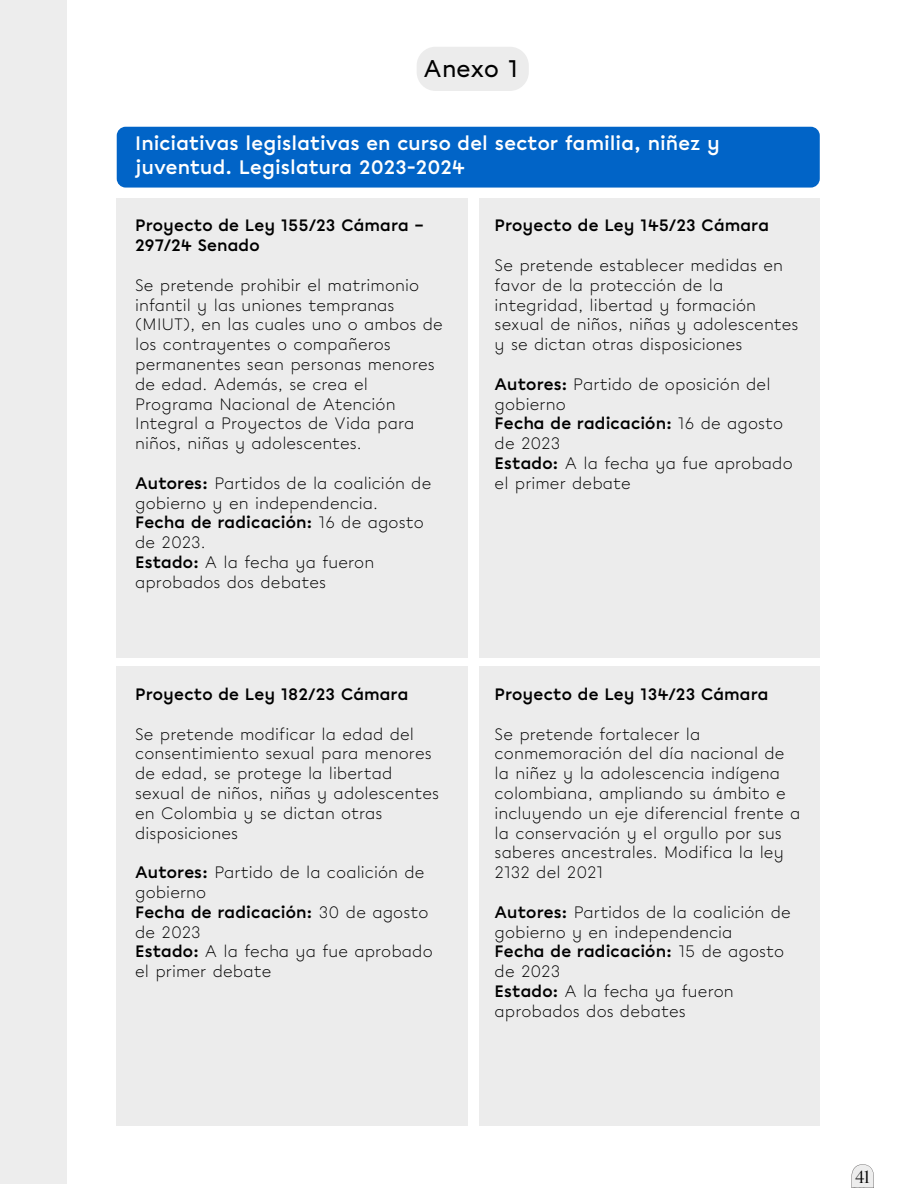
<style>
.page{position:relative;width:918px;height:1188px;background:#fff}
.page>*{position:absolute;margin:0;border:0;box-sizing:border-box;transform-origin:0 0}
.t1{font:500 24px "Chromatica";color:#000}
.t2{font:700 19.5px/23.4px "Chromatica";letter-spacing:.005em;color:#fff}
.t3{font:300 18px "Publico Banner Web";color:#000}
.t4{font:300 16.5px/19.8px "Chromatica";letter-spacing:.005em;color:#000}
.t5{font:700 16.5px/19.8px "Chromatica";letter-spacing:.005em;color:#000}
.s1{font-weight:700}
</style>
<div class="page">
<div style="left:417px;top:47px;width:112px;height:44px;background:#ececec;border-radius:19px"></div>
<div style="left:117px;top:127px;width:703px;height:61px;background:#0164c7;border-radius:9px"></div>
<div style="left:117px;top:198px;width:351px;height:459px;background:#ececec"></div>
<div style="left:480px;top:198px;width:340px;height:459px;background:#ececec"></div>
<div style="left:117px;top:667px;width:351px;height:459px;background:#ececec"></div>
<div style="left:480px;top:667px;width:340px;height:459px;background:#ececec"></div>
<svg style="left:852px;top:1164px;width:22px;height:24px"></svg>
<div style="left:0;top:0;width:67px;height:1184px;background:#ededed"></div>
<h1 class="t1" style="left:424px;top:57px;width:96px">Anexo 1</h1>
<p class="t2" style="left:135px;top:133px;width:586px">Iniciativas legislativas en curso del sector familia, niñez y juventud. Legislatura 2023-2024</p>
<p class="t5" style="left:135px;top:217px;width:290px">Proyecto de Ley 155/23 Cámara –<br>297/24 Senado</p>
<p class="t4" style="left:135px;top:276px;width:309px">Se pretende prohibir el matrimonio infantil y las uniones tempranas (MIUT), en las cuales uno o ambos de los contrayentes o compañeros permanentes sean personas menores de edad. Además, se crea el<br>Programa Nacional de Atención<br>Integral a Proyectos de Vida para niños, niñas y adolescentes.</p>
<p class="t4" style="left:135px;top:474px;width:298px"><span class="s1">Autores:</span> Partidos de la coalición de gobierno y en independencia.<br><span class="s1">Fecha de radicación:</span> 16 de agosto de 2023.<br><span class="s1">Estado:</span> A la fecha ya fueron aprobados dos debates</p>
<p class="t5" style="left:135px;top:686px;width:275px">Proyecto de Ley 182/23 Cámara</p>
<p class="t4" style="left:135px;top:725px;width:305px">Se pretende modificar la edad del consentimiento sexual para menores de edad, se protege la libertad sexual de niños, niñas y adolescentes en Colombia y se dictan otras disposiciones</p>
<p class="t4" style="left:135px;top:864px;width:299px"><span class="s1">Autores:</span> Partido de la coalición de gobierno<br><span class="s1">Fecha de radicación:</span> 30 de agosto de 2023<br><span class="s1">Estado:</span> A la fecha ya fue aprobado el primer debate</p>
<p class="t5" style="left:495px;top:217px;width:276px">Proyecto de Ley 145/23 Cámara</p>
<p class="t4" style="left:495px;top:256px;width:305px">Se pretende establecer medidas en favor de la protección de la integridad, libertad y formación sexual de niños, niñas y adolescentes y se dictan otras disposiciones</p>
<p class="t4" style="left:495px;top:375px;width:300px"><span class="s1">Autores:</span> Partido de oposición del gobierno<br><span class="s1">Fecha de radicación:</span> 16 de agosto de 2023<br><span class="s1">Estado:</span> A la fecha ya fue aprobado el primer debate</p>
<p class="t5" style="left:495px;top:686px;width:275px">Proyecto de Ley 134/23 Cámara</p>
<p class="t4" style="left:495px;top:725px;width:307px">Se pretende fortalecer la conmemoración del día nacional de la niñez y la adolescencia indígena colombiana, ampliando su ámbito e incluyendo un eje diferencial frente a la conservación y el orgullo por sus saberes ancestrales. Modifica la ley<br>2132 del 2021</p>
<p class="t4" style="left:495px;top:903px;width:298px"><span class="s1">Autores:</span> Partidos de la coalición de gobierno y en independencia<br><span class="s1">Fecha de radicación:</span> 15 de agosto de 2023<br><span class="s1">Estado:</span> A la fecha ya fueron aprobados dos debates</p>
<p class="t3" style="left:852px;top:1171px;width:20px">1641</p>
</div>
